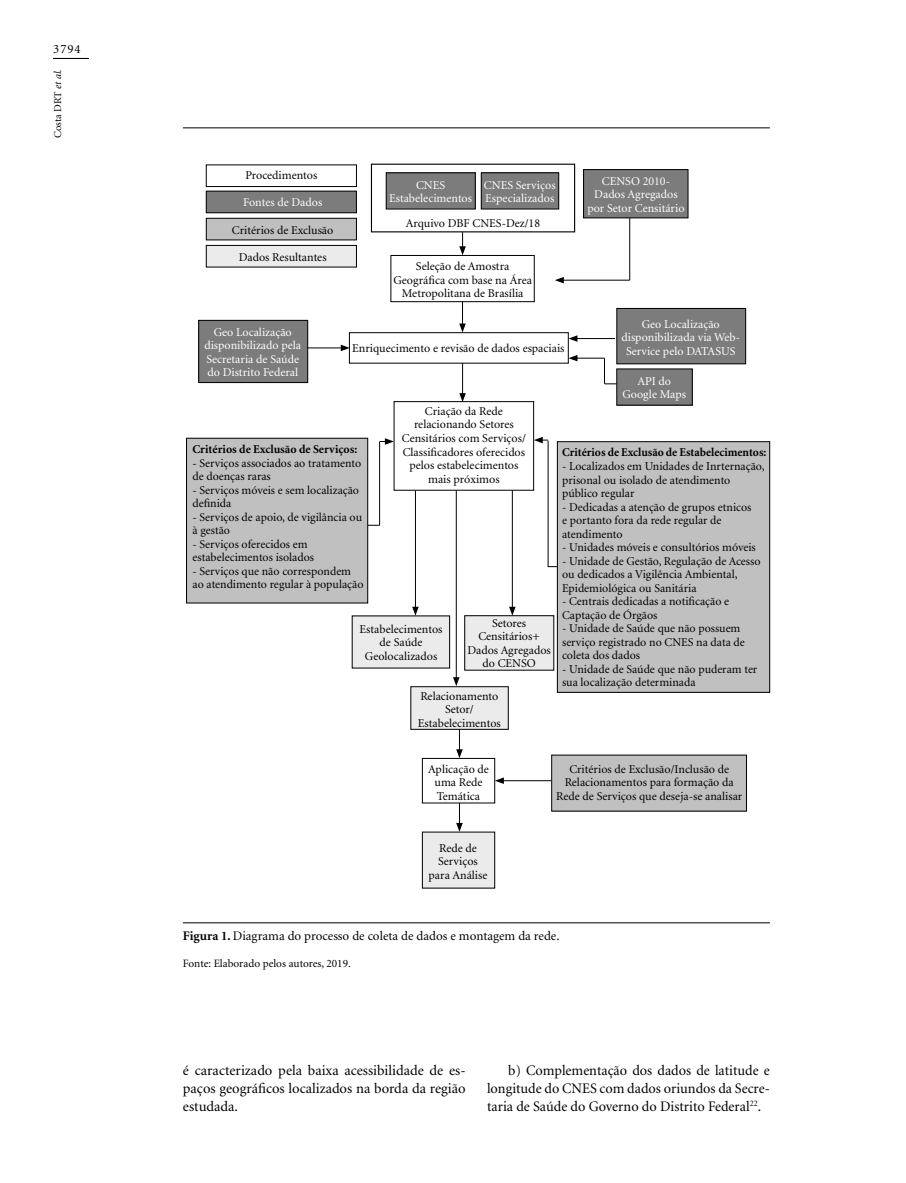
<style>
.page{position:relative;width:906px;height:1183px;background:#fff}
.page>*{position:absolute;margin:0;border:0;box-sizing:border-box;transform-origin:0 0}
.t1{font:14.55px/18px "Minion";color:#000;text-align:justify}
.t2{font:13.05px "Minion";color:#000}
.t3{font:12.75px "Minion";color:#000}
.t4{font:12px/13.5px "Minion";color:#000}
.t5{font:12px/13.5px "Minion";color:#fff;text-align:center}
.t6{font:700 12px "Minion";color:#000}
.t7{font:11.25px "Minion";color:#000}
.t8{font:10.5px "Minion";color:#000}
.s1{font-style:italic}
.s2{font-weight:700}
</style>
<div class="page">
<hr style="left:53px;top:58px;width:35px;height:1px;background:#000">
<hr style="left:54px;top:58px;width:35px;height:1px;background:#000">
<div style="left:206px;top:245px;width:150px;height:22px;background:#ebebeb"></div>
<div style="left:206px;top:245px;width:151px;height:22px;border:1px solid #000"></div>
<div style="left:422px;top:831px;width:73px;height:56px;background:#ebebeb"></div>
<div style="left:422px;top:831px;width:73px;height:57px;border:1px solid #000"></div>
<div style="left:411px;top:686px;width:97px;height:43px;background:#ebebeb"></div>
<div style="left:411px;top:686px;width:97px;height:43px;border:1px solid #000"></div>
<div style="left:465px;top:615px;width:89px;height:55px;background:#ebebeb"></div>
<div style="left:464px;top:615px;width:90px;height:55px;border:1px solid #000"></div>
<div style="left:352px;top:615px;width:97px;height:53px;background:#ebebeb"></div>
<div style="left:552px;top:755px;width:194px;height:55px;background:#c0c0c0"></div>
<div style="left:557px;top:441px;width:212px;height:251px;background:#c0c0c0"></div>
<div style="left:557px;top:441px;width:213px;height:251px;border:1px solid #000"></div>
<div style="left:186px;top:438px;width:182px;height:165px;background:#c0c0c0"></div>
<div style="left:186px;top:438px;width:182px;height:165px;border:1px solid #000"></div>
<div style="left:206px;top:218px;width:150px;height:22px;background:#c0c0c0"></div>
<div style="left:206px;top:218px;width:151px;height:22px;border:1px solid #000"></div>
<div style="left:617px;top:308px;width:128px;height:56px;background:#7c7c7c"></div>
<div style="left:616px;top:308px;width:130px;height:56px;border:1px solid #000"></div>
<div style="left:617px;top:369px;width:75px;height:36px;background:#7c7c7c"></div>
<div style="left:199px;top:320px;width:109px;height:62px;background:#7c7c7c"></div>
<div style="left:198px;top:320px;width:110px;height:62px;border:1px solid #000"></div>
<div style="left:583px;top:169px;width:105px;height:49px;background:#7c7c7c"></div>
<div style="left:583px;top:169px;width:105px;height:49px;border:1px solid #000"></div>
<div style="left:386px;top:173px;width:89px;height:36px;background:#7c7c7c"></div>
<div style="left:481px;top:173px;width:78px;height:36px;background:#7c7c7c"></div>
<div style="left:481px;top:172px;width:78px;height:37px;border:1px solid #000"></div>
<div style="left:206px;top:191px;width:150px;height:22px;background:#7c7c7c"></div>
<div style="left:206px;top:191px;width:151px;height:22px;border:1px solid #000"></div>
<hr style="left:183px;top:128px;width:587px;height:1px;background:#000">
<div style="left:391px;top:255px;width:143px;height:47px;border:1px solid #000"></div>
<div style="left:371px;top:164px;width:204px;height:68px;border:1px solid #000"></div>
<hr style="left:183px;top:922px;width:587px;height:1px;background:#000">
<div style="left:206px;top:165px;width:151px;height:22px;border:1px solid #000"></div>
<div style="left:349px;top:332px;width:219px;height:31px;border:1px solid #000"></div>
<div style="left:394px;top:401px;width:140px;height:89px;border:1px solid #000"></div>
<div style="left:422px;top:758px;width:73px;height:45px;border:1px solid #000"></div>
<svg style="left:459px;top:232px;width:7px;height:23px"></svg>
<svg style="left:459px;top:302px;width:7px;height:30px"></svg>
<hr style="left:561px;top:280px;width:69px;height:1px;background:#000">
<svg style="left:555px;top:277px;width:9px;height:6px"></svg>
<hr style="left:629px;top:218px;width:1px;height:62px;background:#000">
<hr style="left:575px;top:338px;width:40px;height:1px;background:#000">
<svg style="left:568px;top:335px;width:9px;height:7px"></svg>
<svg style="left:568px;top:355px;width:48px;height:29px"></svg>
<hr style="left:462px;top:363px;width:1px;height:32px;background:#000">
<svg style="left:459px;top:393px;width:7px;height:9px"></svg>
<hr style="left:308px;top:347px;width:35px;height:1px;background:#000">
<svg style="left:341px;top:344px;width:9px;height:7px"></svg>
<hr style="left:415px;top:490px;width:1px;height:119px;background:#000">
<svg style="left:412px;top:606px;width:7px;height:9px"></svg>
<hr style="left:512px;top:490px;width:1px;height:119px;background:#000">
<svg style="left:509px;top:606px;width:6px;height:9px"></svg>
<hr style="left:379px;top:441px;width:1px;height:84px;background:#000">
<svg style="left:380px;top:438px;width:14px;height:6px"></svg>
<hr style="left:548px;top:440px;width:1px;height:127px;background:#000">
<svg style="left:534px;top:436px;width:14px;height:7px"></svg>
<hr style="left:456px;top:490px;width:1px;height:189px;background:#000">
<svg style="left:453px;top:677px;width:6px;height:9px"></svg>
<svg style="left:456px;top:729px;width:7px;height:29px"></svg>
<svg style="left:456px;top:803px;width:7px;height:28px"></svg>
<hr style="left:501px;top:780px;width:50px;height:1px;background:#000">
<svg style="left:495px;top:777px;width:9px;height:6px"></svg>
<p class="t3" style="left:53px;top:43px;width:29px">3794</p>
<p class="t8" style="left:53px;top:138px;width:70px;rotate:-90deg">Costa DRT <span class="s1">et al.</span></p>
<p class="t4" style="left:245px;top:169px;width:73px">Procedimentos</p>
<p class="t5" style="left:243px;top:196px;width:81px">Fontes de Dados</p>
<p class="t4" style="left:232px;top:223px;width:103px">Critérios de Exclusão</p>
<p class="t4" style="left:239px;top:250px;width:89px">Dados Resultantes</p>
<p class="t5" style="left:389px;top:178px;width:84px">CNES<br>Estabelecimentos</p>
<p class="t5" style="left:484px;top:178px;width:73px;text-align:left">CNES Serviços<br>Especializados</p>
<p class="t4" style="left:406px;top:217px;width:136px">Arquivo DBF CNES-Dez/18</p>
<p class="t4" style="left:393px;top:260px;width:140px;text-align:center">Seleção de Amostra<br>Geográfica com base na Área<br>Metropolitana de Brasília</p>
<p class="t5" style="left:587px;top:174px;width:99px">CENSO 2010-<br>Dados Agregados por Setor Censitário</p>
<p class="t5" style="left:204px;top:325px;width:98px">Geo Localização disponibilizado pela<br>Secretaria de Saúde do Distrito Federal</p>
<p class="t5" style="left:621px;top:317px;width:120px">Geo Localização disponibilizada via Web-<br>Service pelo DATASUS</p>
<p class="t5" style="left:622px;top:374px;width:65px">API do<br>Google Maps</p>
<p class="t4" style="left:352px;top:342px;width:214px">Enriquecimento e revisão de dados espaciais</p>
<p class="t4" style="left:402px;top:405px;width:125px;text-align:center">Criação da Rede relacionando Setores<br>Censitários com Serviços/<br>Classificadores oferecidos pelos estabelecimentos mais próximos</p>
<p class="t6" style="left:192px;top:443px;width:166px">Critérios de Exclusão de Serviços:</p>
<p class="t4" style="left:192px;top:456px;width:170px">- Serviços associados ao tratamento de doenças raras</p>
<p class="t4" style="left:192px;top:483px;width:168px">- Serviços móveis e sem localização definida</p>
<p class="t4" style="left:192px;top:510px;width:171px">- Serviços de apoio, de vigilância ou à gestão</p>
<p class="t4" style="left:192px;top:537px;width:123px">- Serviços oferecidos em estabelecimentos isolados</p>
<p class="t4" style="left:192px;top:564px;width:172px">- Serviços que não correspondem ao atendimento regular à população</p>
<p class="t4" style="left:360px;top:622px;width:84px;text-align:center">Estabelecimentos de Saúde<br>Geolocalizados</p>
<p class="t6" style="left:562px;top:446px;width:206px">Critérios de Exclusão de Estabelecimentos:</p>
<p class="t4" style="left:562px;top:460px;width:204px">- Localizados em Unidades de Inrternação, prisonal ou isolado de atendimento público regular</p>
<p class="t4" style="left:562px;top:500px;width:191px">- Dedicadas a atenção de grupos etnicos e portanto fora da rede regular de atendimento</p>
<p class="t4" style="left:562px;top:541px;width:195px">- Unidades móveis e consultórios móveis</p>
<p class="t4" style="left:562px;top:554px;width:200px">- Unidade de Gestão, Regulação de Acesso ou dedicados a Vigilência Ambiental,<br>Epidemiológica ou Sanitária</p>
<p class="t4" style="left:562px;top:595px;width:169px">- Centrais dedicadas a notificação e<br>Captação de Órgãos</p>
<p class="t4" style="left:562px;top:622px;width:184px">- Unidade de Saúde que não possuem serviço registrado no CNES na data de coleta dos dados</p>
<p class="t4" style="left:562px;top:662px;width:197px">- Unidade de Saúde que não puderam ter sua localização determinada</p>
<p class="t4" style="left:467px;top:616px;width:85px;text-align:center">Setores<br>Censitários+<br>Dados Agregados do CENSO</p>
<p class="t4" style="left:418px;top:689px;width:84px;text-align:center">Relacionamento<br>Setor/<br>Estabelecimentos</p>
<p class="t4" style="left:428px;top:762px;width:62px;text-align:center">Aplicação de uma Rede<br>Temática</p>
<p class="t4" style="left:556px;top:762px;width:187px;text-align:center">Critérios de Exclusão/Inclusão de<br>Relacionamentos para formação da<br>Rede de Serviços que deseja-se analisar</p>
<p class="t4" style="left:428px;top:841px;width:60px;text-align:center">Rede de<br>Serviços para Análise</p>
<p class="t2" style="left:183px;top:929px;width:378px"><span class="s2">Figura 1.</span> Diagrama do processo de coleta de dados e montagem da rede.</p>
<p class="t7" style="left:183px;top:957px;width:169px">Fonte: Elaborado pelos autores, 2019.</p>
<p class="t1" style="left:183px;top:1061px;width:284px">é caracterizado pela baixa acessibilidade de es&shy;paços geográficos localizados na borda da região estudada.</p>
<p class="t1" style="left:487px;top:1061px;width:284px;text-indent:21px">b) Complementação dos dados de latitude e longitude do CNES com dados oriundos da Secre&shy;taria de Saúde do Governo do Distrito Federal<sup>22</sup>.</p>
</div>
